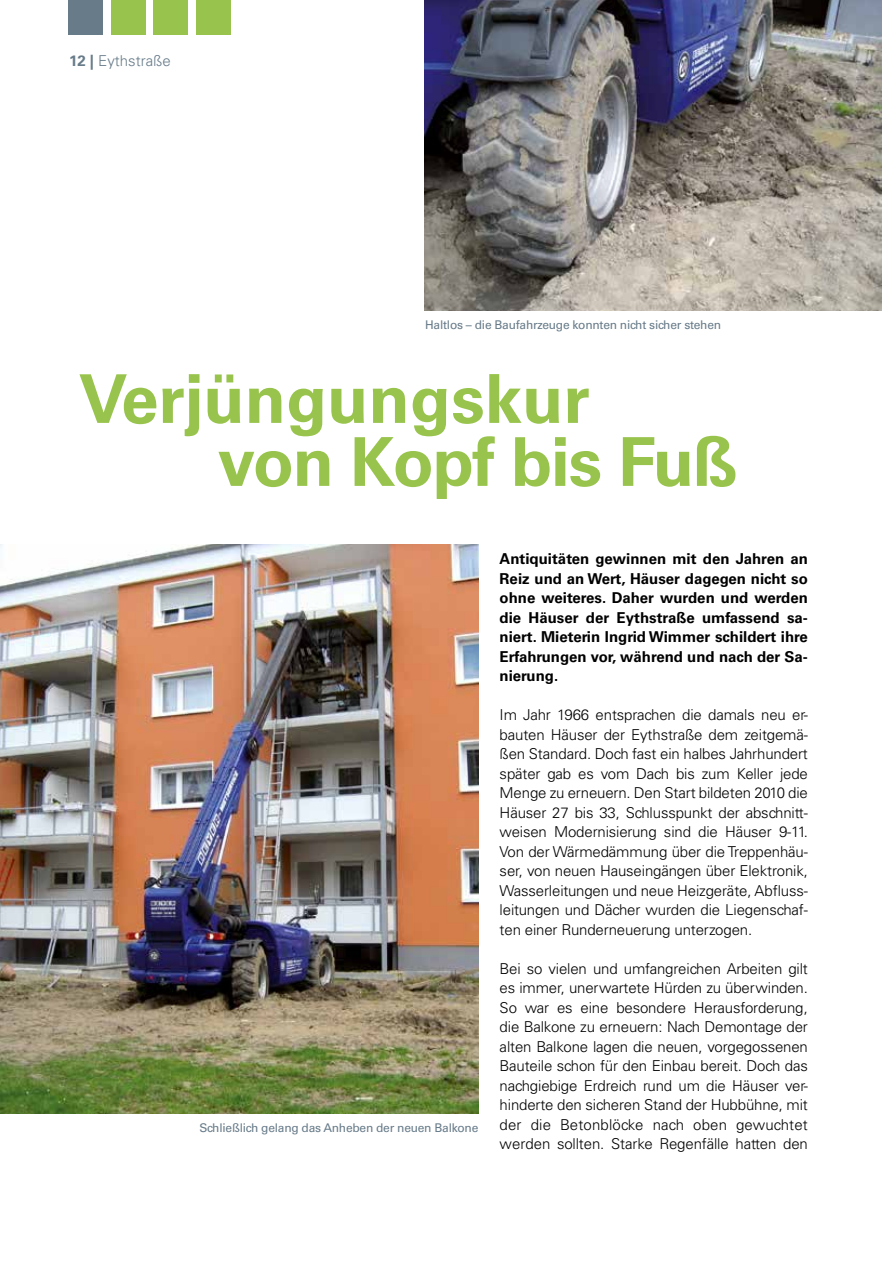
<style>
.page{position:relative;width:893px;height:1263px;background:#fff}
.page>*{position:absolute;margin:0;border:0;box-sizing:border-box;transform-origin:0 0}
.t1{font:700 67.5px/63px "Univers";color:#98c44d}
.t2{font:300 15px/19.5px "Univers";letter-spacing:-.01em;color:#000;text-align:justify}
.t3{font:700 15px/19.5px "Univers";color:#000;text-align:justify}
.t4{font:300 15px "Univers";color:#677b89}
.t5{font:12px "Univers";letter-spacing:-.02em;color:#677b89}
.s1{font-weight:700}
</style>
<div class="page">
<div style="left:68px;top:0;width:35px;height:35px;background:#677b89"></div>
<div style="left:153px;top:0;width:35px;height:35px;background:#98c44d"></div>
<div style="left:196px;top:0;width:35px;height:35px;background:#98c44d"></div>
<div style="left:111px;top:0;width:35px;height:35px;background:#98c44d"></div>
<img style="left:0;top:544px;width:478px;height:569px">
<img style="left:424px;top:0;width:457px;height:310px">
<p class="t4" style="left:69px;top:51px;width:103px"><span class="s1">12 |</span> Eythstraße</p>
<p class="t5" style="left:425px;top:318px;width:297px">Haltlos – die Baufahrzeuge konnten nicht sicher stehen</p>
<h1 class="t1" style="left:218px;top:368px;width:521px;text-indent:-139px">Verjüngungskur<br>von Kopf bis Fuß</h1>
<p class="t5" style="left:200px;top:1121px;width:280px">Schließlich gelang das Anheben der neuen Balkone</p>
<p class="t3" style="left:500px;top:549px;width:310px">Antiquitäten gewinnen mit den Jahren an Reiz und an Wert, Häuser dagegen nicht so ohne weiteres. Daher wurden und werden die Häuser der Eythstraße umfassend sa&shy;niert. Mieterin Ingrid Wimmer schildert ihre Erfahrungen vor, während und nach der Sa&shy;nierung.</p>
<p class="t2" style="left:500px;top:705px;width:310px">Im Jahr 1966 entsprachen die damals neu er&shy;bauten Häuser der Eythstraße dem zeitgemä&shy;ßen Standard. Doch fast ein halbes Jahrhundert später gab es vom Dach bis zum Keller jede Menge zu erneuern. Den Start bildeten 2010 die Häuser 27 bis 33, Schlusspunkt der abschnitt&shy;weisen Modernisierung sind die Häuser 9-11.<br>Von der Wärmedämmung über die Treppenhäu&shy;ser, von neuen Hauseingängen über Elektronik, Wasserleitungen und neue Heizgeräte, Abfluss&shy;leitungen und Dächer wurden die Liegenschaf&shy;ten einer Runderneuerung unterzogen.</p>
<p class="t2" style="left:500px;top:958px;width:310px">Bei so vielen und umfangreichen Arbeiten gilt es immer, unerwartete Hürden zu überwinden.<br>So war es eine besondere Herausforderung, die Balkone zu erneuern: Nach Demontage der alten Balkone lagen die neuen, vorgegossenen Bauteile schon für den Einbau bereit. Doch das nachgiebige Erdreich rund um die Häuser ver&shy;hinderte den sicheren Stand der Hubbühne, mit der die Betonblöcke nach oben gewuchtet werden sollten. Starke Regenfälle hatten den</p>
</div>
